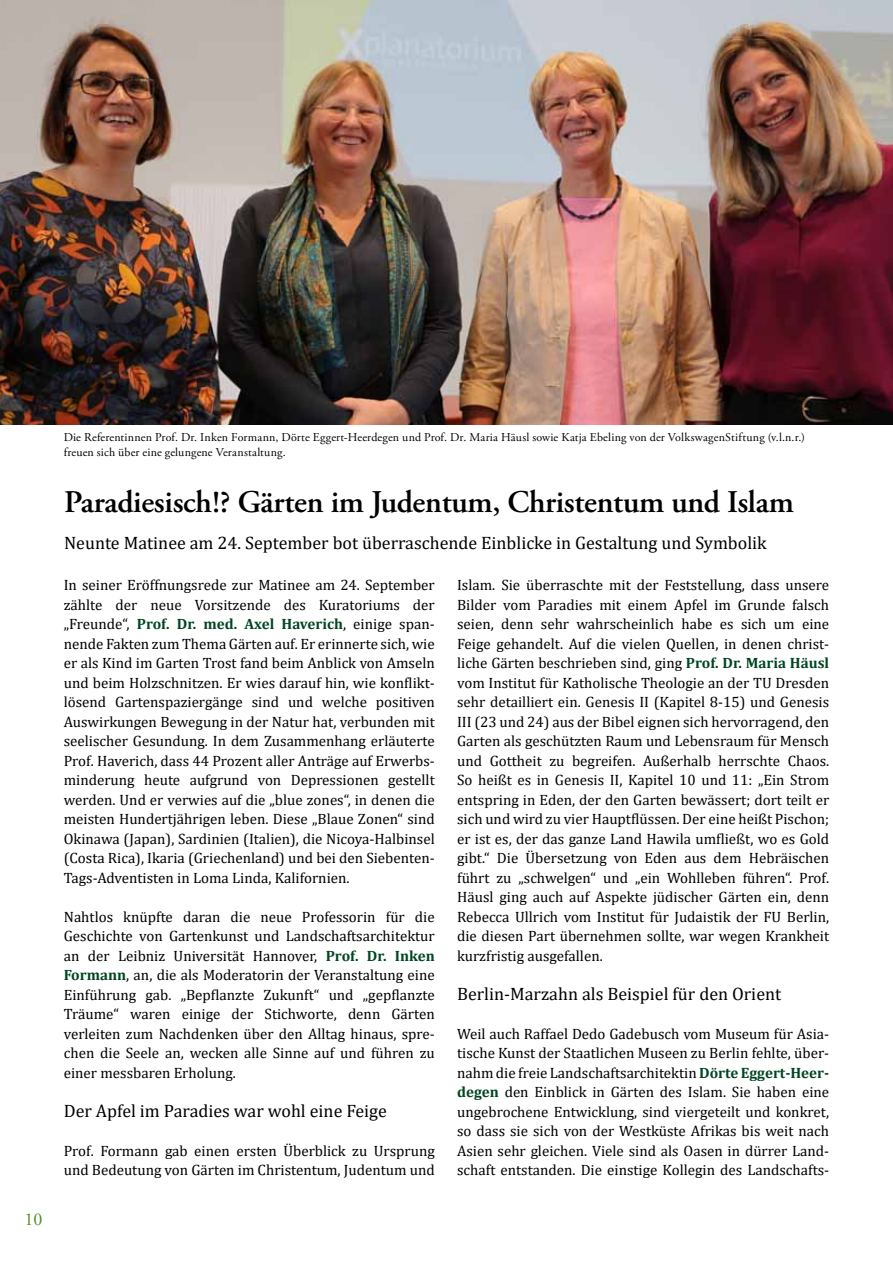
<style>
.page{position:relative;width:893px;height:1263px;background:#fff}
.page>*{position:absolute;margin:0;border:0;box-sizing:border-box;transform-origin:0 0}
.t1{font:600 31.5px "Adobe Garamond Pro";letter-spacing:-.01em;color:#000}
.t2{font:18px "Cambria";color:#000}
.t3{font:18px "Adobe Garamond Pro";color:#509025}
.t4{font:15px/19.5px "Cambria";color:#000;text-align:justify}
.t5{font:12px/15px "Adobe Garamond Pro";letter-spacing:.015em;color:#000}
.s1{font-weight:700;color:#004620}
</style>
<div class="page">
<img style="left:0;top:0;width:892px;height:425px">
<p class="t3" style="left:25px;top:1208px;width:19px">10</p>
<p class="t5" style="left:64px;top:430px;width:743px">Die Referentinnen Prof. Dr. Inken Formann, Dörte Eggert-Heerdegen und Prof. Dr. Maria Häusl sowie Katja Ebeling von der VolkswagenStiftung (v.l.n.r.) freuen sich über eine gelungene Veranstaltung.</p>
<h1 class="t1" style="left:64px;top:484px;width:731px">Paradiesisch!? Gärten im Judentum, Christentum und Islam</h1>
<p class="t2" style="left:64px;top:532px;width:704px">Neunte Matinee am 24. September bot überraschende Einblicke in Gestaltung und Symbolik</p>
<p class="t4" style="left:457px;top:575px;width:374px">Islam. Sie überraschte mit der Feststellung, dass unsere Bilder vom Paradies mit einem Apfel im Grunde falsch seien, denn sehr wahrscheinlich habe es sich um eine Feige gehandelt. Auf die vielen Quellen, in denen christ&shy;liche Gärten beschrieben sind, ging <span class="s1">Prof. Dr. Maria Häusl </span>vom Institut für Katholische Theologie an der TU Dresden sehr detailliert ein. Genesis II (Kapitel 8-15) und Genesis III (23 und 24) aus der Bibel eignen sich hervorragend, den Garten als geschützten Raum und Lebensraum für Mensch und Gottheit zu begreifen. Außerhalb herrschte Chaos.<br>So heißt es in Genesis II, Kapitel 10 und 11: „Ein Strom entspring in Eden, der den Garten bewässert; dort teilt er sich und wird zu vier Hauptflüssen. Der eine heißt Pischon; er ist es, der das ganze Land Hawila umfließt, wo es Gold gibt.“ Die Übersetzung von Eden aus dem Hebräischen führt zu „schwelgen“ und „ein Wohlleben führen“. Prof.<br>Häusl ging auch auf Aspekte jüdischer Gärten ein, denn Rebecca Ullrich vom Institut für Judaistik der FU Berlin, die diesen Part übernehmen sollte, war wegen Krankheit kurzfristig ausgefallen.</p>
<p class="t2" style="left:457px;top:983px;width:326px">Berlin-Marzahn als Beispiel für den Orient</p>
<p class="t4" style="left:457px;top:1024px;width:374px">Weil auch Raffael Dedo Gadebusch vom Museum für Asia&shy;tische Kunst der Staatlichen Museen zu Berlin fehlte, über&shy;nahm die freie Landschaftsarchitektin <span class="s1">Dörte Eggert-Heer&shy;degen</span> den Einblick in Gärten des Islam. Sie haben eine ungebrochene Entwicklung, sind viergeteilt und konkret, so dass sie sich von der Westküste Afrikas bis weit nach Asien sehr gleichen. Viele sind als Oasen in dürrer Land&shy;schaft entstanden. Die einstige Kollegin des Landschafts-</p>
<p class="t4" style="left:64px;top:575px;width:373px">In seiner Eröffnungsrede zur Matinee am 24. September zählte der neue Vorsitzende des Kuratoriums der „Freunde“, <span class="s1">Prof. Dr. med. Axel Haverich</span>, einige span&shy;nende Fakten zum Thema Gärten auf. Er erinnerte sich, wie er als Kind im Garten Trost fand beim Anblick von Amseln und beim Holzschnitzen. Er wies darauf hin, wie konflikt&shy;lösend Gartenspaziergänge sind und welche positiven Auswirkungen Bewegung in der Natur hat, verbunden mit seelischer Gesundung. In dem Zusammenhang erläuterte Prof. Haverich, dass 44 Prozent aller Anträge auf Erwerbs&shy;minderung heute aufgrund von Depressionen gestellt werden. Und er verwies auf die „blue zones“, in denen die meisten Hundertjährigen leben. Diese „Blaue Zonen“ sind Okinawa (Japan), Sardinien (Italien), die Nicoya-Halbinsel (Costa Rica), Ikaria (Griechenland) und bei den Siebenten-Tags-Adventisten in Loma Linda, Kalifornien.</p>
<p class="t4" style="left:64px;top:907px;width:372px">Nahtlos knüpfte daran die neue Professorin für die Geschichte von Gartenkunst und Landschaftsarchitektur an der Leibniz Universität Hannover, <span class="s1">Prof. Dr. Inken Formann</span>, an, die als Moderatorin der Veranstaltung eine Einführung gab. „Bepflanzte Zukunft“ und „gepflanzte Träume“ waren einige der Stichworte, denn Gärten verleiten zum Nachdenken über den Alltag hinaus, spre&shy;chen die Seele an, wecken alle Sinne auf und führen zu einer messbaren Erholung.</p>
<p class="t2" style="left:64px;top:1100px;width:325px">Der Apfel im Paradies war wohl eine Feige</p>
<p class="t4" style="left:64px;top:1141px;width:373px">Prof. Formann gab einen ersten Überblick zu Ursprung und Bedeutung von Gärten im Christentum, Judentum und</p>
</div>
